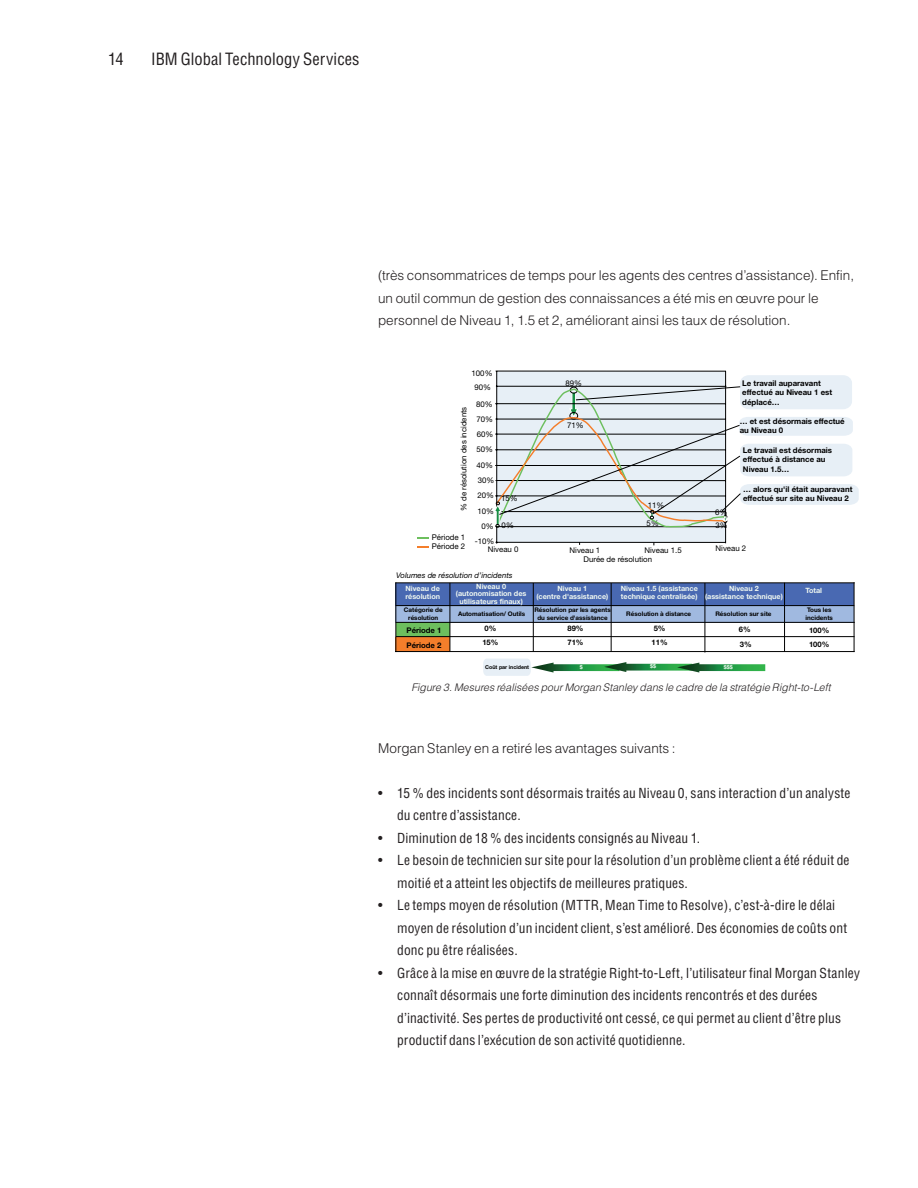
<style>
.page{position:relative;width:918px;height:1188px;background:#fff}
.page>*{position:absolute;margin:0;border:0;box-sizing:border-box;transform-origin:0 0}
.t1{font:condensed 16.5px "Helvetica";letter-spacing:.005em;color:#231f20}
.t2{font:condensed 13.5px/22.5px "Helvetica";letter-spacing:.015em;color:#231f20}
.t3{font:300 13.5px/22.5px "Helvetica";color:#231f20}
.t4{font:italic 300 10.5px "Helvetica";letter-spacing:.005em;color:#231f20}
.t5{font:700 7.8px/9.4px "Helvetica Neue";color:#000}
.t6{font:7.8px/15px "Helvetica Neue";color:#000}
.t7{font:italic 7.8px "Helvetica Neue";color:#000}
.t8{font:700 7.65px "Helvetica Neue";color:#000}
.t9{font:700 7.2px/7.8px "Helvetica Neue";color:#f0f8f1;text-align:center}
.t10{font:700 6.3px/7.8px "Helvetica Neue";color:#000;text-align:center}
.t11{font:700 5.4px "Helvetica Neue";color:#000}
.t12{font:700 5.4px "Helvetica Neue";color:#f0f8f1}
</style>
<div class="page">
<div style="left:497px;top:371px;width:229px;height:171px;background:#e7eff6"></div>
<svg style="left:483px;top:659px;width:282px;height:17px"></svg>
<div style="left:396px;top:583px;width:458px;height:23px;background:#4969b2"></div>
<div style="left:396px;top:606px;width:458px;height:16px;background:#a0b9e0"></div>
<div style="left:396px;top:622px;width:54px;height:15px;background:#6dbf5e"></div>
<div style="left:395px;top:637px;width:55px;height:15px;background:#f47e2b"></div>
<hr style="left:396px;top:583px;width:458px;height:1px;background:#000">
<hr style="left:396px;top:605px;width:458px;height:1px;background:#000">
<hr style="left:396px;top:622px;width:459px;height:1px;background:#000">
<hr style="left:396px;top:636px;width:459px;height:1px;background:#000">
<hr style="left:396px;top:651px;width:458px;height:1px;background:#000">
<hr style="left:396px;top:583px;width:1px;height:69px;background:#000">
<hr style="left:450px;top:583px;width:1px;height:69px;background:#000">
<hr style="left:533px;top:583px;width:1px;height:69px;background:#000">
<hr style="left:611px;top:583px;width:1px;height:69px;background:#000">
<hr style="left:705px;top:583px;width:1px;height:69px;background:#000">
<hr style="left:784px;top:583px;width:1px;height:68px;background:#000">
<hr style="left:854px;top:583px;width:1px;height:69px;background:#000">
<div style="left:740px;top:375px;width:112px;height:34px;background:#e7eff6;border-radius:8px"></div>
<hr style="left:496px;top:371px;width:230px;height:1px;background:#000">
<hr style="left:496px;top:542px;width:230px;height:1px;background:#000">
<hr style="left:496px;top:371px;width:1px;height:173px;background:#000">
<hr style="left:725px;top:371px;width:1px;height:172px;background:#000">
<svg style="left:417px;top:537px;width:12px;height:1px"></svg>
<svg style="left:417px;top:546px;width:12px;height:2px"></svg>
<svg style="left:495px;top:386px;width:364px;height:142px"></svg>
<p class="t1" style="left:108px;top:48px;width:17px">14</p>
<p class="t1" style="left:151px;top:48px;width:210px">IBM Global Technology Services</p>
<p class="t3" style="left:378px;top:264px;width:478px">(très consommatrices de temps pour les agents des centres d’assistance). Enfin, un outil commun de gestion des connaissances a été mis en œuvre pour le personnel de Niveau 1, 1.5 et 2, améliorant ainsi les taux de résolution.</p>
<p class="t6" style="left:472px;top:365px;width:22px">100%</p>
<p class="t6" style="left:456px;top:511px;width:106px;rotate:-90deg">% de résolution des incidents</p>
<p class="t6" style="left:432px;top:532px;width:35px;line-height:9.4px">Période 1<br>Période 2</p>
<p class="t6" style="left:566px;top:375px;width:18px">89%</p>
<p class="t5" style="left:742px;top:378px;width:91px">Le travail auparavant effectué au Niveau 1 est déplacé…</p>
<p class="t5" style="left:740px;top:416px;width:107px">… et est désormais effectué au Niveau 0</p>
<p class="t5" style="left:743px;top:445px;width:91px">Le travail est désormais effectué à distance au<br>Niveau 1.5…</p>
<p class="t5" style="left:743px;top:484px;width:111px">… alors qu'il était auparavant effectué sur site au Niveau 2</p>
<p class="t6" style="left:475px;top:380px;width:18px">90%</p>
<p class="t6" style="left:476px;top:396px;width:19px;text-align:justify">80% 70% 60% 50%</p>
<p class="t6" style="left:477px;top:457px;width:19px;line-height:15.5px">40%<br>30%<br>20%<br>10%</p>
<p class="t6" style="left:475px;top:519px;width:21px;text-align:right">0% -10%</p>
<p class="t6" style="left:567px;top:418px;width:18px">71%</p>
<p class="t6" style="left:501px;top:491px;width:18px">15%</p>
<p class="t6" style="left:502px;top:517px;width:14px">0%</p>
<p class="t6" style="left:648px;top:498px;width:18px">11%</p>
<p class="t6" style="left:715px;top:505px;width:14px">6%</p>
<p class="t6" style="left:647px;top:516px;width:14px">5%</p>
<p class="t6" style="left:715px;top:518px;width:14px">3%</p>
<p class="t6" style="left:488px;top:542px;width:32px">Niveau 0</p>
<p class="t6" style="left:570px;top:542px;width:32px">Niveau 1</p>
<p class="t6" style="left:645px;top:543px;width:39px">Niveau 1.5</p>
<p class="t6" style="left:716px;top:541px;width:32px">Niveau 2</p>
<p class="t6" style="left:584px;top:551px;width:70px">Durée de résolution</p>
<p class="t7" style="left:396px;top:571px;width:118px">Volumes de résolution d’incidents</p>
<p class="t9" style="left:405px;top:585px;width:36px;text-align:left">Niveau de résolution</p>
<p class="t10" style="left:404px;top:606px;width:40px">Catégorie de résolution</p>
<p class="t10" style="left:458px;top:609px;width:69px">Automatisation/ Outils</p>
<p class="t10" style="left:534px;top:606px;width:78px">Résolution par les agents du service d'assistance</p>
<p class="t10" style="left:715px;top:609px;width:58px">Résolution sur site</p>
<p class="t10" style="left:806px;top:606px;width:29px;text-align:left">Tous les incidents</p>
<p class="t9" style="left:456px;top:582px;width:72px">Niveau 0 (autonomisation des utilisateurs finaux)</p>
<p class="t9" style="left:536px;top:585px;width:73px">Niveau 1<br>(centre d'assistance)</p>
<p class="t9" style="left:705px;top:585px;width:79px">Niveau 2<br>(assistance technique)</p>
<p class="t10" style="left:626px;top:609px;width:66px">Résolution à distance</p>
<p class="t9" style="left:621px;top:585px;width:79px;text-align:left">Niveau 1.5 (assistance technique centralisée)</p>
<p class="t9" style="left:805px;top:586px;width:18px">Total</p>
<p class="t5" style="left:407px;top:622px;width:37px;line-height:15.5px">Période 1<br>Période 2</p>
<p class="t8" style="left:484px;top:624px;width:13px">0%</p>
<p class="t8" style="left:568px;top:624px;width:18px">89%</p>
<p class="t8" style="left:809px;top:625px;width:22px">100%</p>
<p class="t8" style="left:652px;top:638px;width:18px">11%</p>
<p class="t8" style="left:740px;top:639px;width:13px">3%</p>
<p class="t8" style="left:809px;top:639px;width:22px">100%</p>
<p class="t8" style="left:654px;top:624px;width:13px">5%</p>
<p class="t8" style="left:739px;top:625px;width:13px">6%</p>
<p class="t8" style="left:482px;top:638px;width:18px">15%</p>
<p class="t8" style="left:568px;top:638px;width:18px">71%</p>
<p class="t11" style="left:485px;top:664px;width:45px">Coût par incident</p>
<p class="t12" style="left:580px;top:664px;width:4px">$</p>
<p class="t12" style="left:650px;top:663px;width:7px">$$</p>
<p class="t12" style="left:724px;top:664px;width:10px">$$$</p>
<p class="t4" style="left:411px;top:681px;width:421px">Figure 3. Mesures réalisées pour Morgan Stanley dans le cadre de la stratégie Right-to-Left</p>
<p class="t3" style="left:378px;top:736px;width:299px">Morgan Stanley en a retiré les avantages suivants :</p>
<p class="t2" style="left:397px;top:782px;width:455px;text-indent:-19px">• 15 % des incidents sont désormais traités au Niveau 0, sans interaction d’un analyste du centre d’assistance.</p>
<p class="t2" style="left:378px;top:827px;width:324px">• Diminution de 18 % des incidents consignés au Niveau 1.</p>
<p class="t2" style="left:397px;top:849px;width:454px;text-indent:-19px">• Le besoin de technicien sur site pour la résolution d’un problème client a été réduit de moitié et a atteint les objectifs de meilleures pratiques.</p>
<p class="t2" style="left:397px;top:894px;width:452px;text-indent:-19px">• Le temps moyen de résolution (MTTR, Mean Time to Resolve), c’est-à-dire le délai moyen de résolution d’un incident client, s’est amélioré. Des économies de coûts ont donc pu être réalisées.</p>
<p class="t2" style="left:397px;top:962px;width:464px;text-indent:-19px">• Grâce à la mise en œuvre de la stratégie Right-to-Left, l’utilisateur final Morgan Stanley connaît désormais une forte diminution des incidents rencontrés et des durées d’inactivité. Ses pertes de productivité ont cessé, ce qui permet au client d’être plus productif dans l’exécution de son activité quotidienne.</p>
</div>
